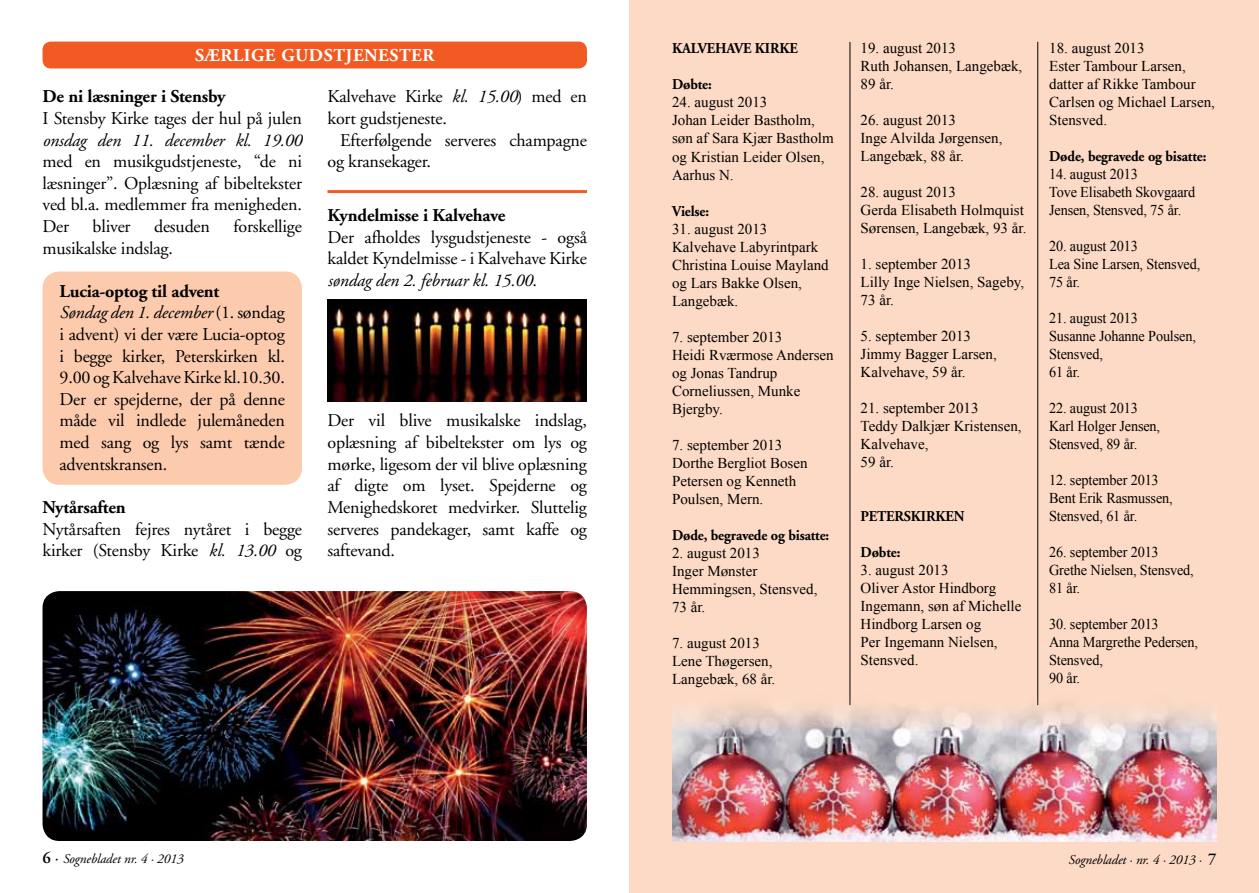
<style>
.page{position:relative;width:1259px;height:893px;background:#fff}
.page>*{position:absolute;margin:0;border:0;box-sizing:border-box;transform-origin:0 0}
.t1{font:18px/21.6px "Adobe Garamond";letter-spacing:-.01em;color:#000}
.t2{font:700 18px "Adobe Garamond";letter-spacing:-.01em;color:#000}
.t3{font:italic 18px "Adobe Garamond";letter-spacing:-.01em;color:#000}
.t4{font:700 18px "Adobe Garamond";letter-spacing:.03em;color:#fff}
.t5{font:15px/18px "Times New Roman";color:#000}
.t6{font:15px/18px "Times New Roman";color:#000;scale:.95 1}
.t7{font:700 15px "Adobe Garamond";letter-spacing:-.01em;color:#000;scale:.95 1}
.t8{font:italic 13.5px "Adobe Garamond";letter-spacing:-.01em;color:#000}
.s1{font-weight:700}
.s2{font-style:italic}
.s3{font-weight:600;font-style:normal;font-size:16.5px}
.s4{font-style:normal;font-size:16.5px}
</style>
<div class="page">
<div style="left:43px;top:271px;width:259px;height:214px;background:#fccaad;border-radius:17px"></div>
<div style="left:629px;top:0;width:630px;height:893px;background:#fddac5"></div>
<hr style="left:849px;top:42px;width:1px;height:663px;background:#000">
<hr style="left:1037px;top:42px;width:1px;height:663px;background:#000">
<img style="left:672px;top:690px;width:544px;height:151px">
<div style="left:43px;top:42px;width:544px;height:26px;background:#f15a22;border-radius:9px"></div>
<img style="left:43px;top:591px;width:544px;height:250px">
<hr style="left:327px;top:190px;width:260px;height:3px;background:#f15a22">
<img style="left:327px;top:300px;width:260px;height:102px">
<p class="t4" style="left:195px;top:45px;width:241px">Særlige gudstjenester</p>
<p class="t2" style="left:43px;top:87px;width:185px">De ni læsninger i Stensby</p>
<p class="t1" style="left:43px;top:108px;width:261px">I Stensby Kirke tages der hul på julen</p>
<p class="t3" style="left:43px;top:130px;width:261px">onsdag den 11. december kl. 19.00</p>
<p class="t1" style="left:43px;top:151px;width:261px;text-align:justify">med en musikgudstjeneste, “de ni læsninger”. Oplæsning af bibeltekster ved bl.a. medlemmer fra menigheden.<br>Der</p>
<p class="t1" style="left:93px;top:216px;width:39px">bliver</p>
<p class="t1" style="left:154px;top:216px;width:57px">desuden</p>
<p class="t1" style="left:233px;top:216px;width:70px">forskellige</p>
<p class="t1" style="left:43px;top:238px;width:132px">musikalske indslag.</p>
<p class="t1" style="left:60px;top:281px;width:227px"><span class="s1">Lucia-optog til advent<br></span><span class="s2">Søndag den 1. december</span> (1. søndag i advent) vi der være Lucia-optog i begge kirker, Peterskirken kl.<br>9.00 og Kalvehave Kirke kl.10.30.<br>Der er spejderne, der på denne måde vil indlede julemåneden med sang og lys samt tænde adventskransen.</p>
<p class="t2" style="left:43px;top:497px;width:85px">Nytårsaften</p>
<p class="t1" style="left:43px;top:518px;width:261px">Nytårsaften fejres nytåret i begge kirker (Stensby Kirke <span class="s2">kl. 13.00</span> og</p>
<p class="t1" style="left:327px;top:86px;width:261px">Kalvehave Kirke <span class="s2">kl. 15.00</span>) med en kort gudstjeneste.</p>
<p class="t1" style="left:327px;top:130px;width:261px;text-indent:13px">Efterfølgende serveres champagne og kransekager.</p>
<p class="t2" style="left:327px;top:205px;width:179px">Kyndelmisse i Kalvehave</p>
<p class="t1" style="left:327px;top:227px;width:261px;text-align:justify">Der afholdes lysgudstjeneste - også kaldet Kyndelmisse - i Kalvehave Kirke <span class="s2">søndag den 2. februar kl. 15.00</span>.</p>
<p class="t1" style="left:327px;top:410px;width:261px;text-align:justify">Der vil blive musikalske indslag, oplæsning af bibeltekster om lys og mørke, ligesom der vil blive oplæsning af digte om lyset. Spejderne og Menighedskoret medvirker. Sluttelig serveres pandekager, samt kaffe og saftevand.</p>
<p class="t7" style="left:672px;top:41px;width:134px">KALVEHAVE KIR KE</p>
<p class="t7" style="left:672px;top:77px;width:43px">Døbte:</p>
<p class="t5" style="left:672px;top:93px;width:163px">24. august 2013<br>Johan Leider Bastholm, søn af Sara Kjær Bastholm og Kristian Leider Olsen,<br>Aarhus N.</p>
<p class="t7" style="left:672px;top:203px;width:41px">Vielse:</p>
<p class="t5" style="left:672px;top:219px;width:158px">31. august 2013<br>Kalvehave Labyrintpark<br>Christina Louise Mayland og Lars Bakke Olsen,<br>Langebæk.</p>
<p class="t5" style="left:672px;top:327px;width:163px">7. september 2013<br>Heidi Rværmose Andersen og Jonas Tandrup<br>Corneliussen, Munke<br>Bjergby.</p>
<p class="t5" style="left:672px;top:435px;width:137px">7. september 2013<br>Dorthe Bergliot Bosen<br>Petersen og Kenneth<br>Poulsen, Mern.</p>
<p class="t7" style="left:672px;top:527px;width:167px">Døde, begravede og bisatte:</p>
<p class="t5" style="left:672px;top:543px;width:147px">2. august 2013<br>Inger Mønster<br>Hemmingsen, Stensved,<br>73 år.</p>
<p class="t5" style="left:672px;top:633px;width:105px">7. august 2013<br>Lene Thøgersen,<br>Langebæk, 68 år.</p>
<p class="t5" style="left:860px;top:39px;width:163px">19. august 2013<br>Ruth Johansen, Langebæk,<br>89 år.</p>
<p class="t5" style="left:860px;top:111px;width:143px">26. august 2013<br>Inge Alvilda Jørgensen,<br>Langebæk, 88 år.</p>
<p class="t5" style="left:860px;top:183px;width:167px">28. august 2013<br>Gerda Elisabeth Holmquist<br>Sørensen, Langebæk, 93 år.</p>
<p class="t5" style="left:860px;top:255px;width:165px">1. september 2013<br>Lilly Inge Nielsen, Sageby,<br>73 år.</p>
<p class="t5" style="left:860px;top:327px;width:138px">5. september 2013<br>Jimmy Bagger Larsen,<br>Kalvehave, 59 år.</p>
<p class="t5" style="left:860px;top:399px;width:163px">21. september 2013<br>Teddy Dalkjær Kristensen,<br>Kalvehave,<br>59 år.</p>
<p class="t7" style="left:860px;top:508px;width:19px">PETER</p>
<p class="t7" style="left:903px;top:508px;width:65px">SKIRKEN</p>
<p class="t7" style="left:860px;top:544px;width:43px">Døbte:</p>
<p class="t5" style="left:860px;top:561px;width:162px">3. august 2013<br>Oliver Astor Hindborg<br>Ingemann, søn af Michelle<br>Hindborg Larsen og<br>Per Ingemann Nielsen,<br>Stensved.</p>
<p class="t5" style="left:1049px;top:39px;width:167px">18. august 2013<br>Ester Tambour Larsen, datter af Rikke Tambour<br>Carlsen og Michael Larsen,<br>Stensved.</p>
<p class="t7" style="left:1049px;top:148px;width:167px">Døde, begravede og bisatte:</p>
<p class="t6" style="left:1049px;top:165px;width:155px">14. august 2013<br>Tove Elisabeth Skovgaard<br>Jensen, Stensved, 75 år.</p>
<p class="t6" style="left:1049px;top:237px;width:161px">20. august 2013<br>Lea Sine Larsen, Stensved,<br>75 år.</p>
<p class="t6" style="left:1049px;top:309px;width:156px">21. august 2013<br>Susanne Johanne Poulsen,<br>Stensved,<br>61 år.</p>
<p class="t6" style="left:1049px;top:399px;width:118px">22. august 2013<br>Karl Holger Jensen,<br>Stensved, 89 år.</p>
<p class="t6" style="left:1049px;top:471px;width:132px">12. september 2013<br>Bent Erik Rasmussen,<br>Stensved, 61 år.</p>
<p class="t6" style="left:1049px;top:543px;width:154px">26. september 2013<br>Grethe Nielsen, Stensved,<br>81 år.</p>
<p class="t6" style="left:1049px;top:615px;width:158px">30. september 2013<br>Anna Margrethe Pedersen,<br>Stensved,<br>90 år.</p>
<p class="t8" style="left:43px;top:851px;width:142px"><span class="s3">6</span> <span class="s4">·</span> Sognebladet nr. 4 · 2013</p>
<p class="t8" style="left:1068px;top:852px;width:150px">Sognebladet · nr. 4 · 2013 · <span class="s3">7</span></p>
</div>
